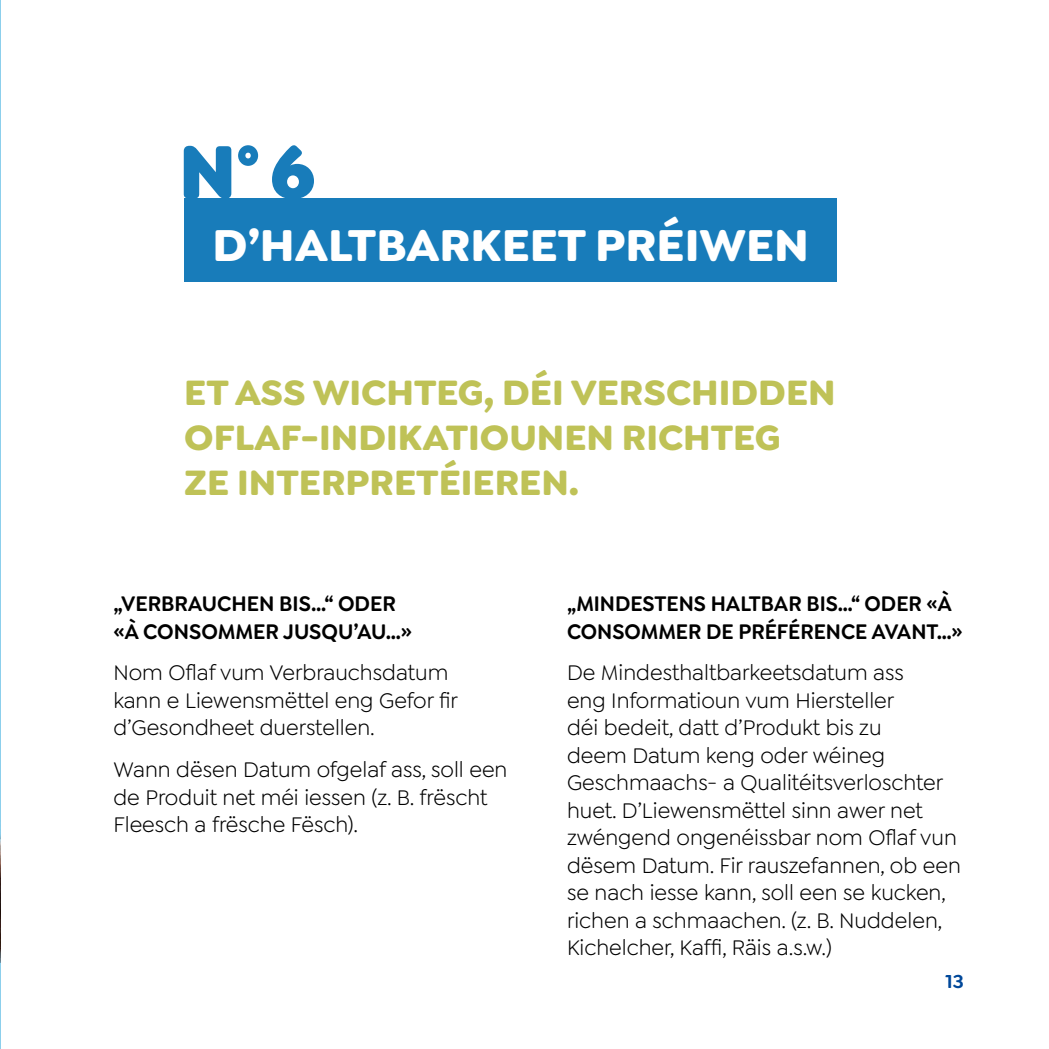
<style>
.page{position:relative;width:1049px;height:1049px;background:#fff}
.page>*{position:absolute;margin:0;border:0;box-sizing:border-box;transform-origin:0 0}
.t1{font:900 80px "Goldplay";color:#187cba}
.t2{font:700 47.5px "Goldplay";color:#fff}
.t3{font:700 37.5px/45px "Goldplay";color:#bfc257}
.t4{font:22.5px/27.5px "Goldplay";color:#000}
.t5{font:600 22.5px/27.5px "Goldplay";color:#000;scale:.93 1}
.t6{font:600 22.5px/27.5px "Goldplay";color:#000;scale:.94 1}
.t7{font:600 20px "Goldplay";color:#00489a}
</style>
<div class="page">
<img style="left:0;top:233px;width:1px;height:729px">
<div style="left:184px;top:198px;width:653px;height:84px;background:#187cba"></div>
<h1 class="t1" style="left:179px;top:118px;width:138px">N°6</h1>
<h2 class="t2" style="left:213px;top:214px;width:598px">D’HALTBARKEET PRÉIWEN</h2>
<h3 class="t3" style="left:184px;top:369px;width:653px">ET ASS WICHTEG, DÉI VERSCHIDDEN<br>OFLAF-INDIKATIOUNEN RICHTEG<br>ZE INTERPRETÉIEREN.</h3>
<p class="t6" style="left:113px;top:590px;width:319px">„VERBRAUCHEN BIS…“ ODER «À CONSOMMER JUSQU’AU…»</p>
<p class="t4" style="left:113px;top:659px;width:346px">Nom Oflaf vum Verbrauchsdatum kann e Liewensmëttel eng Gefor fir d’Gesondheet duerstellen.</p>
<p class="t4" style="left:113px;top:756px;width:396px">Wann dësen Datum ofgelaf ass, soll een de Produit net méi iessen (z. B. frëscht<br>Fleesch a frësche Fësch).</p>
<p class="t5" style="left:567px;top:590px;width:427px">„MINDESTENS HALTBAR BIS…“ ODER «À<br>CONSOMMER DE PRÉFÉRENCE AVANT…»</p>
<p class="t4" style="left:567px;top:659px;width:395px">De Mindesthaltbarkeetsdatum ass<br>eng Informatioun vum Hiersteller<br>déi bedeit, datt d’Produkt bis zu<br>deem Datum keng oder wéineg Geschmaachs- a Qualitéitsverloschter huet. D’Liewensmëttel sinn awer net zwéngend ongenéissbar nom Oflaf vun dësem Datum. Fir rauszefannen, ob een se nach iesse kann, soll een se kucken, richen a schmaachen. (z. B. Nuddelen, Kichelcher, Kaffi, Räis a.s.w.)</p>
<p class="t7" style="left:945px;top:969px;width:20px">13</p>
</div>
